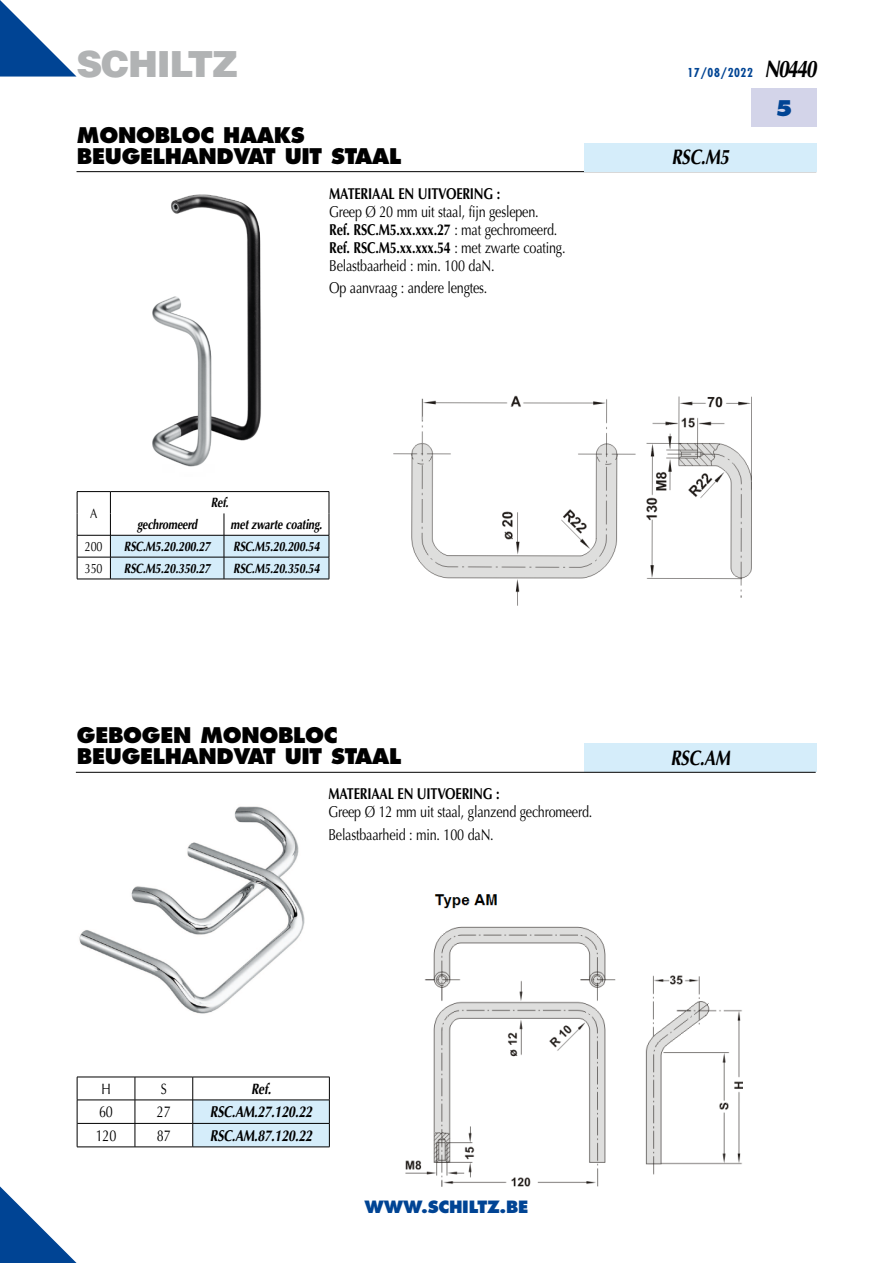
<style>
.page{position:relative;width:893px;height:1263px;background:#fff}
.page>*{position:absolute;margin:0;border:0;box-sizing:border-box;transform-origin:0 0}
.t1{font:900 36px "Helvetica";letter-spacing:-.035em;color:#b1b3b4}
.t2{font:800 21px/21px "Futura";letter-spacing:-.015em;color:#000}
.t3{font:italic 700 21px "Optima";letter-spacing:-.015em;color:#000;scale:.8 1}
.t4{font:800 21px "Futura";color:#004494}
.t5{font:800 16.5px "Futura";letter-spacing:-.015em;color:#004494}
.t6{font:15.75px/18px "Optima";letter-spacing:-.015em;color:#000;scale:.8 1}
.t7{font:700 15.75px "Optima";letter-spacing:-.015em;color:#000;scale:.8 1}
.t8{font:italic 700 15.75px "Optima";letter-spacing:-.015em;color:#000;scale:.8 1}
.t9{font:italic 700 15px "Optima";color:#000;scale:.8 1}
.t10{font:15px "Optima";color:#000;scale:.8 1}
.t11{font:italic 700 13.5px "Optima";letter-spacing:-.015em;color:#000;scale:.8 1}
.t12{font:13.5px "Optima";letter-spacing:-.015em;color:#000;scale:.8 1}
.t13{font:700 condensed 12px "Futura";letter-spacing:.05em;color:#004494}
.s1{font-weight:700}
.s2{font-family:"Optima";font-style:italic;font-stretch:normal;font-size:24px;color:#000}
</style>
<div class="page">
<svg style="left:0;top:1186px;width:77px;height:77px"></svg>
<hr style="left:77px;top:171px;width:739px;height:1px;background:#000">
<div style="left:751px;top:89px;width:65px;height:38px;background:#d3d4e9"></div>
<svg style="left:0;top:0;width:77px;height:77px"></svg>
<div style="left:584px;top:143px;width:232px;height:28px;background:#d5edfa"></div>
<img style="left:394px;top:395px;width:358px;height:210px">
<hr style="left:77px;top:491px;width:33px;height:1px;background:#000">
<hr style="left:110px;top:491px;width:114px;height:1px;background:#000">
<hr style="left:224px;top:491px;width:105px;height:1px;background:#000">
<hr style="left:77px;top:579px;width:33px;height:1px;background:#000">
<svg style="left:77px;top:492px;width:253px;height:87px"></svg>
<hr style="left:110px;top:579px;width:114px;height:1px;background:#000">
<hr style="left:224px;top:579px;width:105px;height:1px;background:#000">
<div style="left:584px;top:743px;width:232px;height:29px;background:#d5edfa"></div>
<img style="left:405px;top:894px;width:338px;height:292px">
<img style="left:79px;top:806px;width:226px;height:208px">
<svg style="left:77px;top:1077px;width:253px;height:70px"></svg>
<hr style="left:193px;top:1146px;width:137px;height:1px;background:#000">
<hr style="left:76px;top:772px;width:740px;height:1px;background:#000">
<img style="left:152px;top:194px;width:109px;height:273px">
<h1 class="t1" style="left:77px;top:40px;width:163px">SCHILTZ</h1>
<h2 class="t2" style="left:77px;top:124px;width:326px">MONOBLOC HAAKS<br>BEUGELHANDVAT UIT STAAL</h2>
<p class="t7" style="left:329px;top:184px;width:215px">MATERIAAL EN UITVOERING :</p>
<p class="t6" style="left:329px;top:202px;width:297px">Greep Ø 20 mm uit staal, fijn geslepen.<br><span class="s1">Ref. RSC.M5.xx.xxx.27</span> : mat gechromeerd.<br><span class="s1">Ref. RSC.M5.xx.xxx.54</span> : met zwarte coating.<br>Belastbaarheid : min. 100 daN.</p>
<p class="t6" style="left:329px;top:279px;width:199px">Op aanvraag : andere lengtes.</p>
<p class="t12" style="left:90px;top:506px;width:11px">A</p>
<p class="t11" style="left:211px;top:495px;width:24px">Ref.</p>
<p class="t11" style="left:137px;top:517px;width:77px">gechromeerd</p>
<p class="t11" style="left:231px;top:517px;width:116px">met zwarte coating.</p>
<p class="t12" style="left:85px;top:539px;width:24px">200</p>
<p class="t11" style="left:124px;top:539px;width:110px">RSC.M5.20.200.27</p>
<p class="t11" style="left:233px;top:539px;width:110px">RSC.M5.20.200.54</p>
<p class="t12" style="left:85px;top:560px;width:24px">350</p>
<p class="t11" style="left:124px;top:560px;width:110px">RSC.M5.20.350.27</p>
<p class="t11" style="left:233px;top:560px;width:110px">RSC.M5.20.350.54</p>
<h2 class="t2" style="left:77px;top:725px;width:326px">GEBOGEN MONOBLOC<br>BEUGELHANDVAT UIT STAAL</h2>
<p class="t7" style="left:328px;top:785px;width:215px">MATERIAAL EN UITVOERING :</p>
<p class="t6" style="left:328px;top:801px;width:332px;line-height:22.2px">Greep Ø 12 mm uit staal, glanzend gechromeerd.<br>Belastbaarheid : min. 100 daN.</p>
<p class="t13" style="left:687px;top:65px;width:130px">17/08/2022 <span class="s2">N0440</span></p>
<h2 class="t3" style="left:671px;top:145px;width:73px">RSC.M5</h2>
<h2 class="t4" style="left:775px;top:95px;width:19px">5</h2>
<h2 class="t3" style="left:671px;top:746px;width:76px">RSC.AM</h2>
<p class="t10" style="left:101px;top:1080px;width:13px">H</p>
<p class="t10" style="left:161px;top:1080px;width:9px">S</p>
<p class="t9" style="left:251px;top:1080px;width:26px">Ref.</p>
<p class="t6" style="left:99px;top:1103px;width:19px">60</p>
<p class="t6" style="left:157px;top:1103px;width:19px">27</p>
<p class="t8" style="left:210px;top:1103px;width:129px">RSC.AM.27.120.22</p>
<p class="t6" style="left:96px;top:1127px;width:27px">120</p>
<p class="t6" style="left:157px;top:1127px;width:19px">87</p>
<p class="t8" style="left:210px;top:1126px;width:129px">RSC.AM.87.120.22</p>
<p class="t5" style="left:365px;top:1197px;width:165px">WWW.SCHILTZ.BE</p>
</div>
